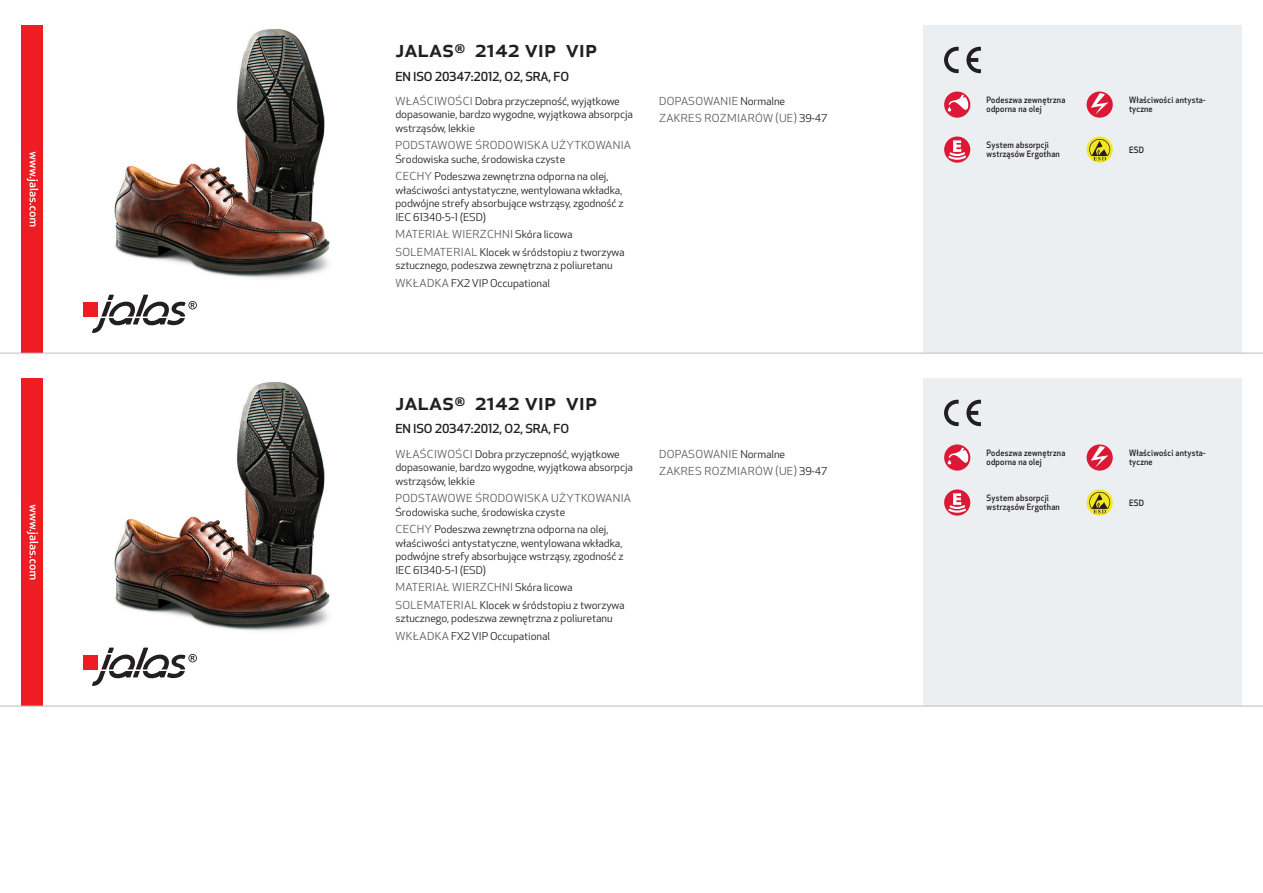
<style>
.page{position:relative;width:1263px;height:893px;background:#fff}
.page>*{position:absolute;margin:0;border:0;box-sizing:border-box;transform-origin:0 0}
.Produkt_namn{font:500 24px "Apex New";color:#231f20}
.Ingress{font:500 12.15px "Apex New";letter-spacing:-.015em;color:#231f20;scale:1.06 1}
.Funktion{font:10.8px/17.2px "Apex New";letter-spacing:.025em;color:#57585a;scale:1.06 1}
.Funktion-2{font:10.5px/13.6px "Apex New";letter-spacing:-.01em;color:#231f20;scale:1.06 1}
.Funktion_body{font:500 8.55px/9px "Apex New";letter-spacing:.025em;color:#231f20;scale:.95 1}
.s1{font-size:10.8px;color:#57585a}
.s2{font-size:10.5px;color:#231f20}
</style>
<div class="page">
<img style="left:114px;top:29px;width:216px;height:249px">
<div style="left:83px;top:302px;width:15px;height:15px;background:#ee1d23"></div>
<svg style="left:92px;top:295px;width:105px;height:38px"></svg>
<div style="left:21px;top:26px;width:22px;height:327px;background:#ee1d23"></div>
<svg style="left:27px;top:152px;width:11px;height:75px"></svg>
<div style="left:923px;top:26px;width:319px;height:327px;background:#eceff1"></div>
<svg style="left:966px;top:47px;width:15px;height:26px"></svg>
<svg style="left:944px;top:47px;width:15px;height:26px"></svg>
<svg style="left:944px;top:92px;width:26px;height:26px"></svg>
<svg style="left:948px;top:95px;width:20px;height:17px"></svg>
<div style="left:944px;top:137px;width:26px;height:26px;background:#db1836;border-radius:50%"></div>
<svg style="left:946px;top:140px;width:22px;height:21px"></svg>
<svg style="left:1086px;top:92px;width:27px;height:26px"></svg>
<svg style="left:1091px;top:93px;width:17px;height:22px"></svg>
<svg style="left:1086px;top:137px;width:27px;height:26px"></svg>
<svg style="left:1089px;top:139px;width:21px;height:21px"></svg>
<img style="left:114px;top:382px;width:216px;height:249px">
<div style="left:83px;top:654px;width:15px;height:15px;background:#ee1d23"></div>
<svg style="left:92px;top:648px;width:105px;height:38px"></svg>
<div style="left:21px;top:378px;width:22px;height:328px;background:#ee1d23"></div>
<svg style="left:27px;top:505px;width:11px;height:74px"></svg>
<div style="left:923px;top:378px;width:319px;height:328px;background:#eceff1"></div>
<svg style="left:966px;top:400px;width:15px;height:26px"></svg>
<svg style="left:944px;top:400px;width:15px;height:26px"></svg>
<svg style="left:944px;top:444px;width:26px;height:27px"></svg>
<svg style="left:948px;top:447px;width:20px;height:17px"></svg>
<svg style="left:944px;top:489px;width:26px;height:27px"></svg>
<svg style="left:946px;top:493px;width:22px;height:21px"></svg>
<svg style="left:1086px;top:444px;width:27px;height:27px"></svg>
<svg style="left:1091px;top:446px;width:17px;height:21px"></svg>
<svg style="left:1086px;top:489px;width:27px;height:27px"></svg>
<svg style="left:1089px;top:492px;width:21px;height:21px"></svg>
<hr style="left:0;top:353px;width:1263px;height:1px;background:#bcbdc0">
<hr style="left:0;top:706px;width:1263px;height:1px;background:#bcbdc0">
<p class="Produkt_namn" style="left:395px;top:33px;width:203px">JALAS<sup>®</sup> 2142 VIP VIP</p>
<p class="Ingress" style="left:395px;top:68px;width:165px">EN ISO 20347:2012, O2, SRA, FO</p>
<p class="Funktion-2" style="left:395px;top:94px;width:226px"><span class="s1">WŁAŚCIWOŚCI</span> Dobra przyczepność, wyjątkowe dopasowanie, bardzo wygodne, wyjątkowa absorpcja wstrząsów, lekkie</p>
<p class="Funktion" style="left:395px;top:137px;width:224px">PODSTAWOWE ŚRODOWISKA UŻYTKOWANIA</p>
<p class="Funktion-2" style="left:395px;top:153px;width:162px">Środowiska suche, środowiska czyste</p>
<p class="Funktion-2" style="left:395px;top:170px;width:217px"><span class="s1">CECHY</span> Podeszwa zewnętrzna odporna na olej, właściwości antystatyczne, wentylowana wkładka, podwójne strefy absorbujące wstrząsy, zgodność z IEC 61340-5-1 (ESD)</p>
<p class="Funktion" style="left:395px;top:226px;width:168px">MATERIAŁ WIERZCHNI <span class="s2">Skóra licowa</span></p>
<p class="Funktion-2" style="left:395px;top:245px;width:218px"><span class="s1">SOLEMATERIAL</span> Klocek w śródstopiu z tworzywa sztucznego, podeszwa zewnętrzna z poliuretanu</p>
<p class="Funktion-2" style="left:395px;top:276px;width:147px"><span class="s1">WKŁADKA</span> FX2 VIP Occupational</p>
<p class="Funktion" style="left:659px;top:93px;width:160px">DOPASOWANIE <span class="s2">Normalne<br></span>ZAKRES ROZMIARÓW (UE) <span class="s2">39-47</span></p>
<p class="Funktion_body" style="left:986px;top:96px;width:84px">Podeszwa zewnętrzna odporna na olej</p>
<p class="Funktion_body" style="left:986px;top:141px;width:79px">System absorpcji wstrząsów Ergothan</p>
<p class="Produkt_namn" style="left:395px;top:385px;width:203px">JALAS<sup>®</sup> 2142 VIP VIP</p>
<p class="Ingress" style="left:395px;top:421px;width:165px">EN ISO 20347:2012, O2, SRA, FO</p>
<p class="Funktion-2" style="left:395px;top:447px;width:226px"><span class="s1">WŁAŚCIWOŚCI</span> Dobra przyczepność, wyjątkowe dopasowanie, bardzo wygodne, wyjątkowa absorpcja wstrząsów, lekkie</p>
<p class="Funktion" style="left:395px;top:490px;width:224px">PODSTAWOWE ŚRODOWISKA UŻYTKOWANIA</p>
<p class="Funktion-2" style="left:395px;top:505px;width:162px">Środowiska suche, środowiska czyste</p>
<p class="Funktion-2" style="left:395px;top:523px;width:217px"><span class="s1">CECHY</span> Podeszwa zewnętrzna odporna na olej, właściwości antystatyczne, wentylowana wkładka, podwójne strefy absorbujące wstrząsy, zgodność z IEC 61340-5-1 (ESD)</p>
<p class="Funktion" style="left:395px;top:579px;width:168px">MATERIAŁ WIERZCHNI <span class="s2">Skóra licowa</span></p>
<p class="Funktion-2" style="left:395px;top:598px;width:218px"><span class="s1">SOLEMATERIAL</span> Klocek w śródstopiu z tworzywa sztucznego, podeszwa zewnętrzna z poliuretanu</p>
<p class="Funktion-2" style="left:395px;top:629px;width:147px"><span class="s1">WKŁADKA</span> FX2 VIP Occupational</p>
<p class="Funktion" style="left:659px;top:445px;width:160px">DOPASOWANIE <span class="s2">Normalne<br></span>ZAKRES ROZMIARÓW (UE) <span class="s2">39-47</span></p>
<p class="Funktion_body" style="left:986px;top:449px;width:84px">Podeszwa zewnętrzna odporna na olej</p>
<p class="Funktion_body" style="left:986px;top:494px;width:79px">System absorpcji wstrząsów Ergothan</p>
<p class="Funktion_body" style="left:1129px;top:96px;width:82px">Właściwości antysta&shy;tyczne</p>
<p class="Funktion_body" style="left:1129px;top:145px;width:17px">ESD</p>
<p class="Funktion_body" style="left:1129px;top:449px;width:82px">Właściwości antysta&shy;tyczne</p>
<p class="Funktion_body" style="left:1129px;top:498px;width:17px">ESD</p>
</div>
